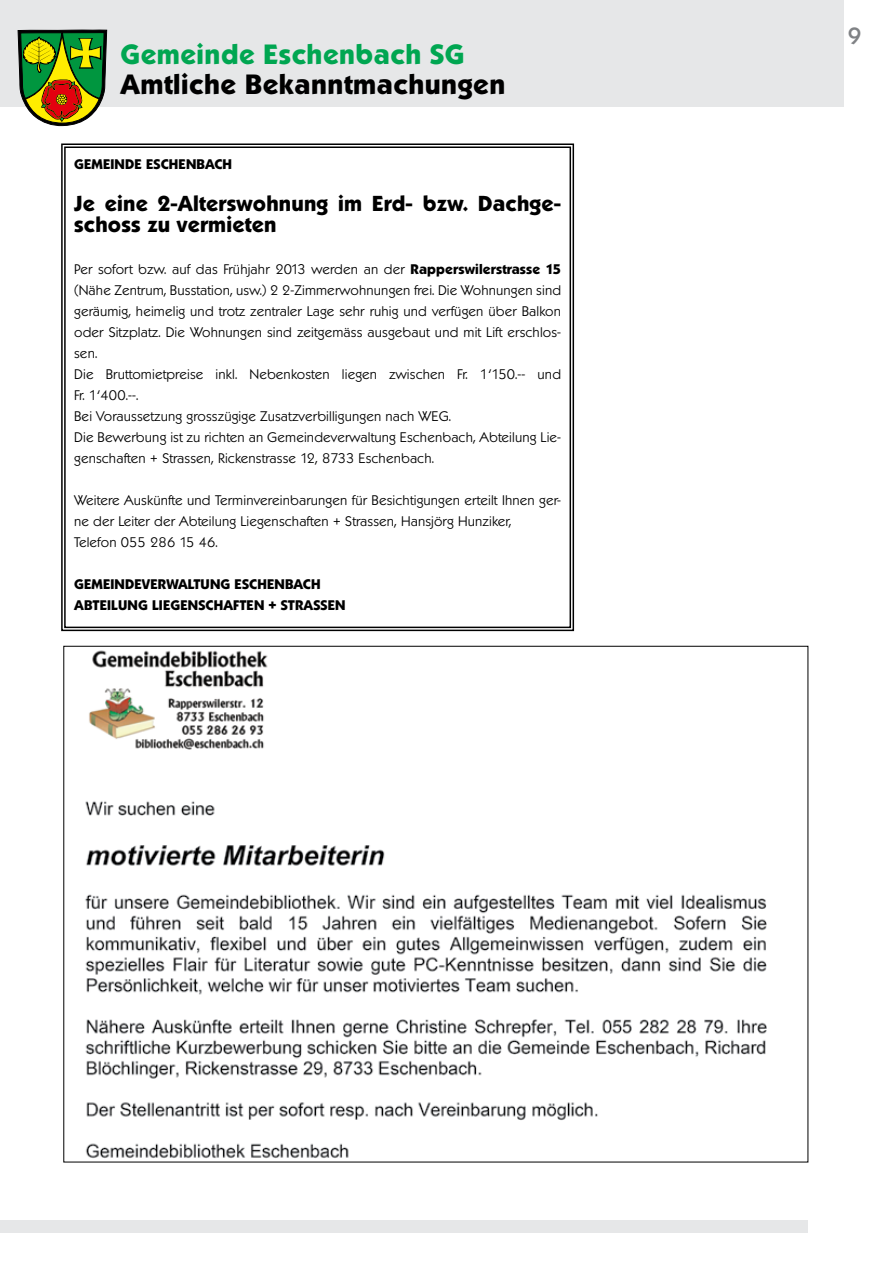
<style>
.page{position:relative;width:893px;height:1263px;background:#fff}
.page>*{position:absolute;margin:0;border:0;box-sizing:border-box;transform-origin:0 0}
.t1{font:700 27px "Koblenz TS";letter-spacing:.02em;color:#000}
.t2{font:700 27px "Koblenz TS";letter-spacing:.02em;color:#00a651}
.t3{font:500 22.5px "Koblenz TS";color:#808285}
.t4{font:700 21px/21px "Koblenz TS";letter-spacing:.01em;color:#000}
.t5{font:300 13.5px/21px "Koblenz TS";letter-spacing:.01em;color:#000}
.t6{font:700 13.5px/21px "Koblenz TS";letter-spacing:.01em;color:#000}
.s1{font-weight:700}
</style>
<div class="page">
<div style="left:0;top:1220px;width:808px;height:13px;background:#e6e7e8"></div>
<div style="left:0;top:0;width:843px;height:106px;background:#e6e7e8"></div>
<svg style="left:18px;top:29px;width:89px;height:97px;background:#788730"></svg>
<svg style="left:61px;top:143px;width:514px;height:489px"></svg>
<img style="left:85px;top:650px;width:682px;height:508px">
<h1 class="t2" style="left:120px;top:38px;width:346px">Gemeinde Eschenbach SG</h1>
<h1 class="t1" style="left:120px;top:68px;width:386px">Amtliche Bekanntmachungen</h1>
<p class="t6" style="left:74px;top:154px;width:159px">GEMEINDE ESCHENBACH</p>
<h3 class="t4" style="left:74px;top:193px;width:488px">Je eine 2-Alterswohnung im Erd- bzw. Dachge&shy;schoss zu vermieten</h3>
<p class="t5" style="left:74px;top:259px;width:488px">Per sofort bzw. auf das Frühjahr 2013 werden an der <span class="s1">Rapperswilerstrasse 15 </span>(Nähe Zentrum, Busstation, usw.) 2 2-Zimmerwohnungen frei. Die Wohnungen sind geräumig, heimelig und trotz zentraler Lage sehr ruhig und verfügen über Balkon oder Sitzplatz. Die Wohnungen sind zeitgemäss ausgebaut und mit Lift erschlos&shy;sen.<br>Die Bruttomietpreise inkl. Nebenkosten liegen zwischen Fr. 1‘150.-- und Fr. 1‘400.--.<br>Bei Voraussetzung grosszügige Zusatzverbilligungen nach WEG.<br>Die Bewerbung ist zu richten an Gemeindeverwaltung Eschenbach, Abteilung Lie&shy;genschaften + Strassen, Rickenstrasse 12, 8733 Eschenbach.</p>
<p class="t5" style="left:74px;top:490px;width:488px">Weitere Auskünfte und Terminvereinbarungen für Besichtigungen erteilt Ihnen ger&shy;ne der Leiter der Abteilung Liegenschaften + Strassen, Hansjörg Hunziker,<br>Telefon 055 286 15 46.</p>
<p class="t6" style="left:74px;top:574px;width:273px">GEMEINDEVERWALTUNG ESCHENBACH<br>ABTEILUNG LIEGENSCHAFTEN + STRASSEN</p>
<h2 class="t3" style="left:848px;top:23px;width:15px">9</h2>
</div>
